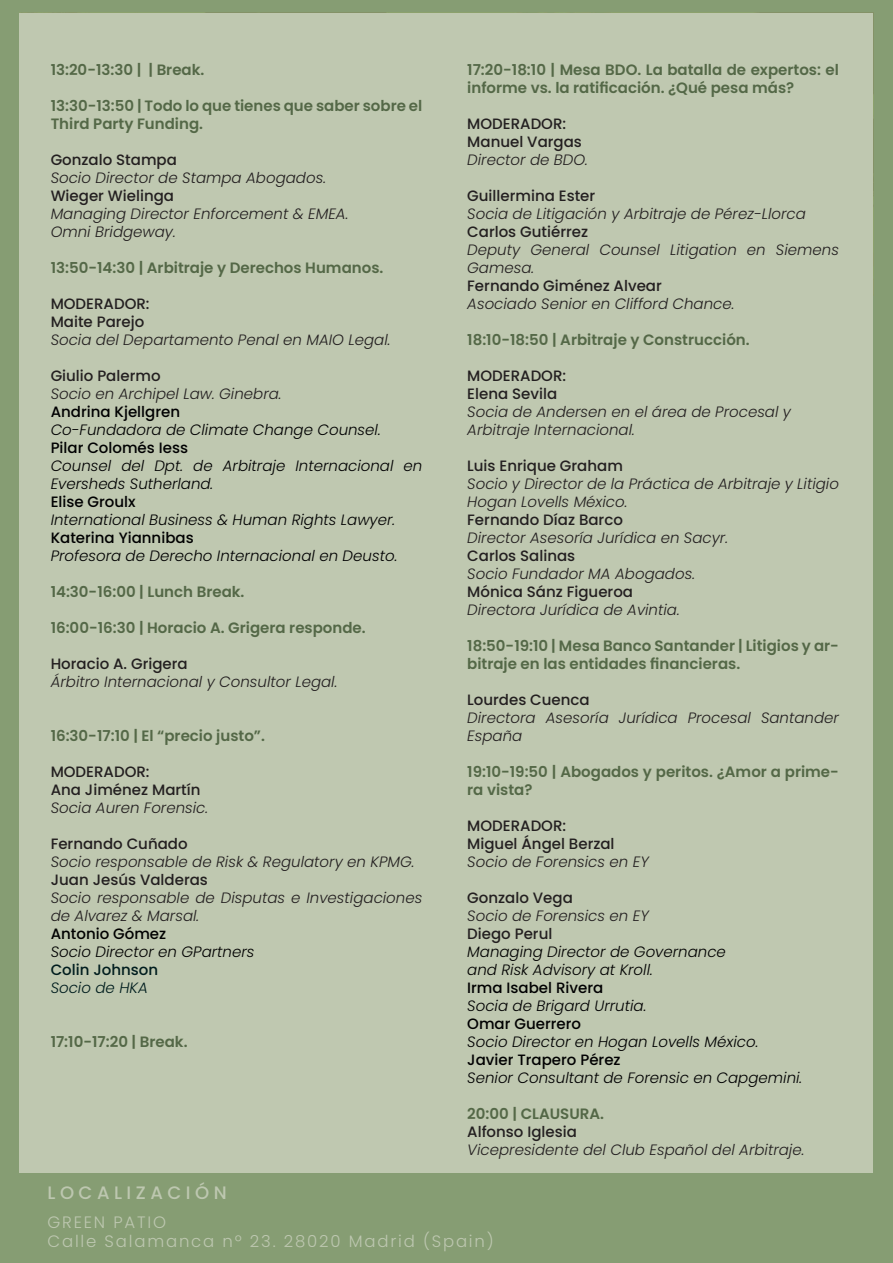
<style>
.page{position:relative;width:893px;height:1263px;background:#869d73}
.page>*{position:absolute;margin:0;border:0;box-sizing:border-box;transform-origin:0 0}
.t1{font:500 18px "Poppins";letter-spacing:.25em;color:#bdc7b0}
.t2{font:300 16.5px "Poppins";letter-spacing:.11em;color:#bdc7b0}
.t3{font:italic 300 15px/18px "Poppins";color:#231f20}
.t4{font:600 15px/18px "Poppins";color:#546847}
.t5{font:500 15px "Poppins";color:#231f20}
.t6{font:italic 300 15px/18px "Poppins";color:#000001}
.t7{font:500 15px "Poppins";color:#000001}
.t8{font:italic 300 15px "Poppins";color:#000}
.t9{font:500 15px "Poppins";color:#000}
.t10{font:500 15px "Poppins";color:#001d1e}
.t11{font:italic 300 15px "Poppins";color:#001d1e}
</style>
<div class="page">
<div style="left:20px;top:13px;width:853px;height:1159px;background:#bfc8b0"></div>
<p class="t4" style="left:51px;top:61px;width:155px">13:20-13:30 | | Break.</p>
<p class="t4" style="left:51px;top:97px;width:373px">13:30-13:50 | Todo lo que tienes que saber sobre el<br>Third Party Funding.</p>
<p class="t5" style="left:51px;top:151px;width:128px">Gonzalo Stampa</p>
<p class="t3" style="left:51px;top:169px;width:277px">Socio Director de Stampa Abogados.</p>
<p class="t5" style="left:51px;top:187px;width:125px">Wieger Wielinga</p>
<p class="t3" style="left:51px;top:205px;width:299px">Managing Director Enforcement &amp; EMEA.</p>
<p class="t3" style="left:51px;top:223px;width:127px">Omni Bridgeway.</p>
<p class="t4" style="left:51px;top:259px;width:334px">13:50-14:30 | Arbitraje y Derechos Humanos.</p>
<p class="t5" style="left:51px;top:295px;width:100px">MODERADOR:</p>
<p class="t5" style="left:51px;top:313px;width:95px">Maite Parejo</p>
<p class="t3" style="left:51px;top:331px;width:341px">Socia del Departamento Penal en MAIO Legal.</p>
<p class="t5" style="left:51px;top:367px;width:111px">Giulio Palermo</p>
<p class="t3" style="left:51px;top:385px;width:232px">Socio en Archipel Law. Ginebra.</p>
<p class="t7" style="left:51px;top:403px;width:131px">Andrina Kjellgren</p>
<p class="t6" style="left:51px;top:421px;width:332px">Co-Fundadora de Climate Change Counsel.</p>
<p class="t7" style="left:51px;top:439px;width:139px">Pilar Colomés Iess</p>
<p class="t6" style="left:51px;top:457px;width:373px">Counsel del Dpt. de Arbitraje Internacional en<br>Eversheds Sutherland.</p>
<p class="t7" style="left:51px;top:493px;width:87px">Elise Groulx</p>
<p class="t6" style="left:51px;top:511px;width:346px">International Business &amp; Human Rights Lawyer.</p>
<p class="t7" style="left:51px;top:529px;width:145px">Katerina Yiannibas</p>
<p class="t6" style="left:51px;top:547px;width:348px">Profesora de Derecho Internacional en Deusto.</p>
<p class="t4" style="left:51px;top:583px;width:195px">14:30-16:00 | Lunch Break.</p>
<p class="t4" style="left:51px;top:619px;width:317px">16:00-16:30 | Horacio A. Grigera responde.</p>
<p class="t5" style="left:51px;top:655px;width:139px">Horacio A. Grigera</p>
<p class="t3" style="left:51px;top:673px;width:288px">Árbitro Internacional y Consultor Legal.</p>
<p class="t4" style="left:51px;top:727px;width:216px">16:30-17:10 | El “precio justo”.</p>
<p class="t5" style="left:51px;top:763px;width:100px">MODERADOR:</p>
<p class="t5" style="left:51px;top:781px;width:151px">Ana Jiménez Martín</p>
<p class="t3" style="left:51px;top:799px;width:159px">Socia Auren Forensic.</p>
<p class="t5" style="left:51px;top:835px;width:138px">Fernando Cuñado</p>
<p class="t3" style="left:51px;top:853px;width:365px">Socio responsable de Risk &amp; Regulatory en KPMG.</p>
<p class="t5" style="left:51px;top:871px;width:159px">Juan Jesús Valderas</p>
<p class="t3" style="left:51px;top:889px;width:373px">Socio responsable de Disputas e Investigaciones de Alvarez &amp; Marsal.</p>
<p class="t9" style="left:51px;top:925px;width:117px">Antonio Gómez</p>
<p class="t8" style="left:51px;top:943px;width:205px">Socio Director en GPartners</p>
<p class="t10" style="left:51px;top:961px;width:109px">Colin Johnson</p>
<p class="t11" style="left:51px;top:979px;width:99px">Socio de HKA</p>
<p class="t4" style="left:51px;top:1033px;width:138px">17:10-17:20 | Break.</p>
<p class="t4" style="left:467px;top:61px;width:373px">17:20-18:10 | Mesa BDO. La batalla de expertos: el informe vs. la ratificación. ¿Qué pesa más?</p>
<p class="t5" style="left:467px;top:115px;width:100px">MODERADOR:</p>
<p class="t5" style="left:467px;top:133px;width:116px">Manuel Vargas</p>
<p class="t3" style="left:467px;top:151px;width:122px">Director de BDO.</p>
<p class="t5" style="left:467px;top:187px;width:130px">Guillermina Ester</p>
<p class="t3" style="left:467px;top:205px;width:340px">Socia de Litigación y Arbitraje de Pérez-Llorca</p>
<p class="t5" style="left:467px;top:223px;width:122px">Carlos Gutiérrez</p>
<p class="t3" style="left:467px;top:241px;width:373px">Deputy General Counsel Litigation en Siemens<br>Gamesa.</p>
<p class="t5" style="left:467px;top:277px;width:196px">Fernando Giménez Alvear</p>
<p class="t3" style="left:467px;top:295px;width:269px">Asociado Senior en Clifford Chance.</p>
<p class="t4" style="left:467px;top:331px;width:284px">18:10-18:50 | Arbitraje y Construcción.</p>
<p class="t5" style="left:467px;top:367px;width:100px">MODERADOR:</p>
<p class="t5" style="left:467px;top:385px;width:91px">Elena Sevila</p>
<p class="t3" style="left:467px;top:403px;width:325px">Socia de Andersen en el área de Procesal y</p>
<p class="t3" style="left:467px;top:421px;width:169px">Arbitraje Internacional.</p>
<p class="t5" style="left:467px;top:457px;width:157px">Luis Enrique Graham</p>
<p class="t3" style="left:467px;top:475px;width:373px">Socio y Director de la Práctica de Arbitraje y Litigio<br>Hogan Lovells México.</p>
<p class="t5" style="left:467px;top:511px;width:157px">Fernando Díaz Barco</p>
<p class="t3" style="left:467px;top:529px;width:262px">Director Asesoría Jurídica en Sacyr.</p>
<p class="t5" style="left:467px;top:547px;width:110px">Carlos Salinas</p>
<p class="t3" style="left:467px;top:565px;width:229px">Socio Fundador MA Abogados.</p>
<p class="t5" style="left:467px;top:583px;width:167px">Mónica Sánz Figueroa</p>
<p class="t3" style="left:467px;top:601px;width:214px">Directora Jurídica de Avintia.</p>
<p class="t4" style="left:467px;top:637px;width:373px">18:50-19:10 | Mesa Banco Santander | Litigios y ar&shy;bitraje en las entidades financieras.</p>
<p class="t5" style="left:467px;top:691px;width:124px">Lourdes Cuenca</p>
<p class="t3" style="left:467px;top:709px;width:373px">Directora Asesoría Jurídica Procesal Santander<br>España</p>
<p class="t4" style="left:467px;top:763px;width:373px">19:10-19:50 | Abogados y peritos. ¿Amor a prime&shy;ra vista?</p>
<p class="t5" style="left:467px;top:817px;width:100px">MODERADOR:</p>
<p class="t5" style="left:467px;top:835px;width:149px">Miguel Ángel Berzal</p>
<p class="t3" style="left:467px;top:853px;width:183px">Socio de Forensics en EY</p>
<p class="t5" style="left:467px;top:889px;width:107px">Gonzalo Vega</p>
<p class="t3" style="left:467px;top:907px;width:183px">Socio de Forensics en EY</p>
<p class="t5" style="left:467px;top:925px;width:87px">Diego Perul</p>
<p class="t8" style="left:467px;top:943px;width:260px">Managing Director de Governance</p>
<p class="t8" style="left:467px;top:961px;width:187px">and Risk Advisory at Kroll.</p>
<p class="t7" style="left:467px;top:979px;width:138px">Irma Isabel Rivera</p>
<p class="t6" style="left:467px;top:997px;width:181px">Socia de Brigard Urrutia.</p>
<p class="t7" style="left:467px;top:1015px;width:115px">Omar Guerrero</p>
<p class="t6" style="left:467px;top:1033px;width:293px">Socio Director en Hogan Lovells México.</p>
<p class="t7" style="left:467px;top:1051px;width:155px">Javier Trapero Pérez</p>
<p class="t6" style="left:467px;top:1069px;width:337px">Senior Consultant de Forensic en Capgemini.</p>
<p class="t4" style="left:467px;top:1105px;width:138px">20:00 | CLAUSURA.</p>
<p class="t5" style="left:467px;top:1123px;width:111px">Alfonso Iglesia</p>
<p class="t3" style="left:467px;top:1141px;width:339px">Vicepresidente del Club Español del Arbitraje.</p>
<p class="t1" style="left:48px;top:1182px;width:181px">LOCALIZACIÓN</p>
<p class="t2" style="left:48px;top:1212px;width:120px">GREEN PATIO</p>
<p class="t2" style="left:48px;top:1232px;width:448px">Calle Salamanca nº 23. 28020 Madrid (Spain)</p>
</div>
